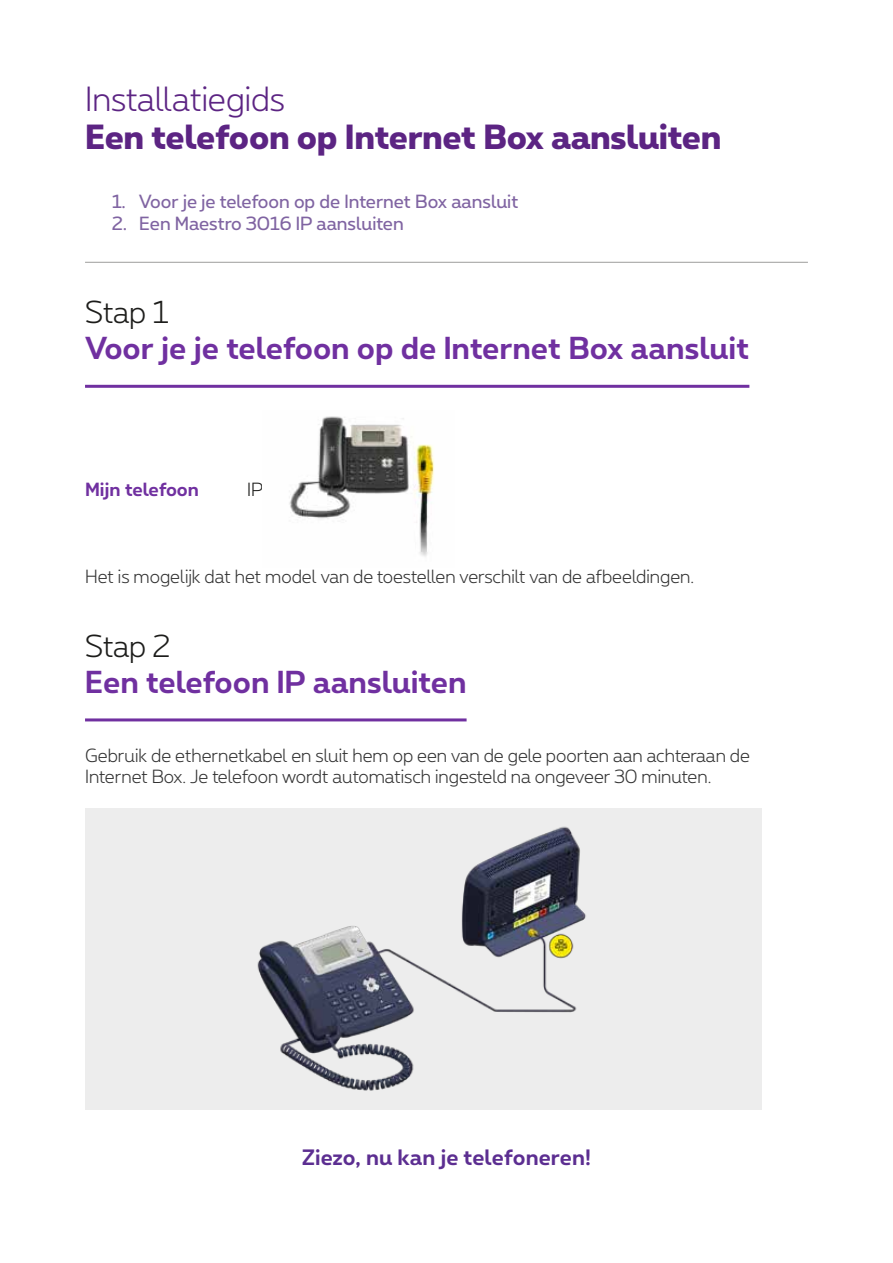
<style>
.page{position:relative;width:893px;height:1263px;background:#fff}
.page>*{position:absolute;margin:0;border:0;box-sizing:border-box;transform-origin:0 0}
.t1{font:800 33px "Proximus";letter-spacing:-.01em;color:#5c2483}
.t2{font:300 33px "Proximus";color:#5c2483}
.t3{font:700 30px "Proximus";color:#7030a0}
.t4{font:300 30px "Proximus";color:#1d1d1b}
.t5{font:700 21px "Proximus";color:#5c2e91}
.t6{font:300 18px/21.6px "Proximus";color:#333}
.t7{font:18px "Proximus";color:#8064a2}
.t8{font:700 18px "Proximus";color:#7030a0}
.t9{font:300 18px "Proximus";color:#1d1d1b}
</style>
<div class="page">
<hr style="left:85px;top:385px;width:664px;height:3px;background:#7030a0">
<hr style="left:85px;top:718px;width:382px;height:3px;background:#7030a0">
<img style="left:289px;top:416px;width:146px;height:141px">
<div style="left:85px;top:808px;width:676px;height:302px;background:#ededed"></div>
<img style="left:257px;top:826px;width:329px;height:265px">
<hr style="left:85px;top:262px;width:723px;height:1px;background:#9d9d9c">
<h1 class="t2" style="left:85px;top:77px;width:201px">Installatiegids</h1>
<h1 class="t1" style="left:85px;top:113px;width:638px">Een telefoon op Internet Box aansluiten</h1>
<p class="t7" style="left:112px;top:189px;width:408px">1. Voor je je telefoon op de Internet Box aansluit</p>
<p class="t7" style="left:112px;top:210px;width:293px">2. Een Maestro 3016 IP aansluiten</p>
<h2 class="t4" style="left:85px;top:292px;width:85px">Stap 1</h2>
<h2 class="t3" style="left:85px;top:326px;width:666px">Voor je je telefoon op de Internet Box aansluit</h2>
<p class="t8" style="left:85px;top:476px;width:115px">Mijn telefoon</p>
<p class="t9" style="left:247px;top:477px;width:17px">IP</p>
<p class="t6" style="left:85px;top:565px;width:611px">Het is mogelijk dat het model van de toestellen verschilt van de afbeeldingen.</p>
<h2 class="t4" style="left:85px;top:625px;width:87px">Stap 2</h2>
<h2 class="t3" style="left:85px;top:660px;width:383px">Een telefoon IP aansluiten</h2>
<p class="t6" style="left:85px;top:743px;width:666px">Gebruik de ethernetkabel en sluit hem op een van de gele poorten aan achteraan de<br>Internet Box. Je telefoon wordt automatisch ingesteld na ongeveer 30 minuten.</p>
<p class="t5" style="left:302px;top:1141px;width:291px">Ziezo, nu kan je telefoneren!</p>
</div>
